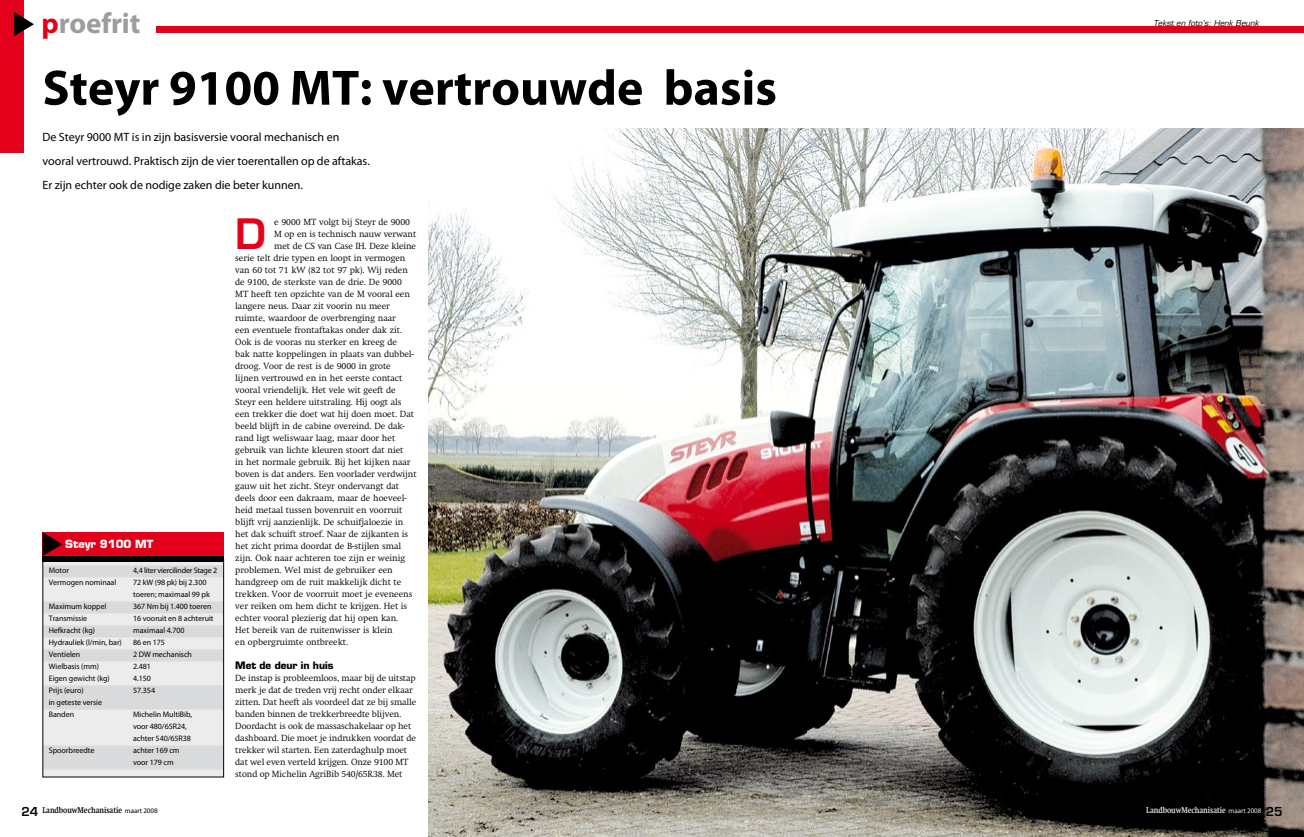
<style>
.page{position:relative;width:1304px;height:837px;background:#fff}
.page>*{position:absolute;margin:0;border:0;box-sizing:border-box;transform-origin:0 0}
.t1{font:700 50px "Myriad Pro";color:#000}
.t2{font:600 40.8px "Eurostile LT Std";color:#e2001a}
.t3{font:700 29px "Myriad Pro";letter-spacing:-.005em;color:#9c9d9f}
.t4{font:12px/24px "Myriad Pro";color:#000}
.t5{font:700 11px "Eurostile LT Std";color:#fff}
.t6{font:700 10px "Eurostile LT Std";letter-spacing:-.005em;color:#000}
.t7{font:300 8.8px/12px "Swift";color:#000}
.t8{font:700 8.4px "Swift";letter-spacing:-.005em;color:#000;scale:.83 1}
.t9{font:700 8.4px "Swift";letter-spacing:-.005em;color:#ececed;scale:.83 1}
.t10{font:8px/12px "Myriad Pro";letter-spacing:-.005em;color:#000}
.t11{font:8px "Myriad Pro";letter-spacing:-.025em;color:#000}
.t12{font:italic 8px "Eurostile LT Std";color:#000}
.s1{color:#e2001a}
.s2{font-family:"Eurostile LT Std";font-weight:600;font-size:12px}
.s3{font-family:"Myriad Pro";font-weight:400;font-size:7px}
.s4{font-family:"Eurostile LT Std";font-weight:600;font-size:12px;color:#000}
</style>
<div class="page">
<div style="left:0;top:0;width:24px;height:153px;background:#e2001a"></div>
<div style="left:156px;top:27px;width:496px;height:6px;background:#e2001a"></div>
<svg style="left:14px;top:12px;width:20px;height:24px"></svg>
<div style="left:652px;top:27px;width:652px;height:6px;background:#e2001a"></div>
<img style="left:428px;top:129px;width:876px;height:707px">
<div style="left:43px;top:559px;width:181px;height:217px;background:#ececed"></div>
<div style="left:43px;top:565px;width:180px;height:12px;background:#d9dadb"></div>
<div style="left:43px;top:601px;width:180px;height:12px;background:#d9dadb"></div>
<div style="left:43px;top:625px;width:180px;height:12px;background:#d9dadb"></div>
<div style="left:43px;top:649px;width:180px;height:12px;background:#d9dadb"></div>
<div style="left:43px;top:685px;width:180px;height:12px;background:#d9dadb"></div>
<div style="left:43px;top:697px;width:180px;height:12px;background:#d9dadb"></div>
<div style="left:43px;top:745px;width:180px;height:12px;background:#d9dadb"></div>
<div style="left:43px;top:757px;width:180px;height:12px;background:#d9dadb"></div>
<div style="left:43px;top:559px;width:181px;height:218px;border:1px solid #000"></div>
<div style="left:43px;top:555px;width:181px;height:6px;background:#000"></div>
<div style="left:43px;top:532px;width:181px;height:23px;background:#e2001a"></div>
<svg style="left:43px;top:532px;width:19px;height:24px"></svg>
<h3 class="t3" style="left:42px;top:4px;width:100px"><span class="s1">p</span>roefrit</h3>
<h1 class="t1" style="left:43px;top:55px;width:736px">Steyr 9100 MT: vertrouwde basis</h1>
<h3 class="t4" style="left:43px;top:124px;width:329px">De Steyr 9000 MT is in zijn basisversie vooral mechanisch en vooral vertrouwd. Praktisch zijn de vier toerentallen op de aftakas.<br>Er zijn echter ook de nodige zaken die beter kunnen.</h3>
<h2 class="t2" style="left:235px;top:208px;width:32px">D</h2>
<p class="t7" style="left:274px;top:216px;width:137px">e 9000 MT volgt bij Steyr de 9000</p>
<p class="t7" style="left:274px;top:228px;width:144px">M op en is technisch nauw verwant</p>
<p class="t7" style="left:274px;top:240px;width:143px">met de CS van Case IH. Deze kleine</p>
<p class="t7" style="left:235px;top:252px;width:172px">serie telt drie typen en loopt in vermogen</p>
<p class="t7" style="left:235px;top:264px;width:174px">van 60 tot 71 kW (82 tot 97 pk). Wij reden</p>
<p class="t7" style="left:235px;top:276px;width:168px">de 9100, de sterkste van de drie. De 9000</p>
<p class="t7" style="left:235px;top:288px;width:176px">MT heeft ten opzichte van de M vooral een</p>
<p class="t7" style="left:235px;top:300px;width:156px">langere neus. Daar zit voorin nu meer</p>
<p class="t7" style="left:235px;top:312px;width:162px">ruimte, waardoor de overbrenging naar</p>
<p class="t7" style="left:235px;top:324px;width:168px">een eventuele frontaftakas onder dak zit.</p>
<p class="t7" style="left:235px;top:336px;width:163px">Ook is de vooras nu sterker en kreeg de</p>
<p class="t7" style="left:235px;top:348px;width:180px">bak natte koppelingen in plaats van dubbel-</p>
<p class="t7" style="left:235px;top:360px;width:157px">droog. Voor de rest is de 9000 in grote</p>
<p class="t7" style="left:235px;top:372px;width:168px">lijnen vertrouwd en in het eerste contact</p>
<p class="t7" style="left:235px;top:384px;width:162px">vooral vriendelijk. Het vele wit geeft de</p>
<p class="t7" style="left:235px;top:396px;width:168px">Steyr een heldere uitstraling. Hij oogt als</p>
<p class="t7" style="left:235px;top:408px;width:180px">een trekker die doet wat hij doen moet. Dat</p>
<p class="t7" style="left:235px;top:420px;width:171px">beeld blijft in de cabine overeind. De dak-</p>
<p class="t7" style="left:235px;top:432px;width:161px">rand ligt weliswaar laag, maar door het</p>
<p class="t7" style="left:235px;top:444px;width:170px">gebruik van lichte kleuren stoort dat niet</p>
<p class="t7" style="left:235px;top:456px;width:177px">in het normale gebruik. Bij het kijken naar</p>
<p class="t7" style="left:235px;top:468px;width:183px">boven is dat anders. Een voorlader verdwijnt</p>
<p class="t7" style="left:235px;top:480px;width:165px">gauw uit het zicht. Steyr ondervangt dat</p>
<p class="t7" style="left:235px;top:492px;width:173px">deels door een dakraam, maar de hoeveel-</p>
<p class="t7" style="left:235px;top:504px;width:168px">heid metaal tussen bovenruit en voorruit</p>
<p class="t7" style="left:235px;top:516px;width:169px">blijft vrij aanzienlijk. De schuifjaloezie in</p>
<p class="t7" style="left:235px;top:528px;width:174px">het dak schuift stroef. Naar de zijkanten is</p>
<p class="t7" style="left:235px;top:540px;width:167px">het zicht prima doordat de B-stijlen smal</p>
<p class="t7" style="left:235px;top:552px;width:171px">zijn. Ook naar achteren toe zijn er weinig</p>
<p class="t7" style="left:235px;top:564px;width:159px">problemen. Wel mist de gebruiker een</p>
<p class="t7" style="left:235px;top:576px;width:168px">handgreep om de ruit makkelijk dicht te</p>
<p class="t7" style="left:235px;top:588px;width:179px">trekken. Voor de voorruit moet je eveneens</p>
<p class="t7" style="left:235px;top:600px;width:174px">ver reiken om hem dicht te krijgen. Het is</p>
<p class="t7" style="left:235px;top:612px;width:165px">echter vooral plezierig dat hij open kan.</p>
<p class="t7" style="left:235px;top:624px;width:159px">Het bereik van de ruitenwisser is klein</p>
<p class="t7" style="left:235px;top:636px;width:114px">en opbergruimte ontbreekt.</p>
<p class="t6" style="left:235px;top:659px;width:100px">Met de deur in huis</p>
<p class="t7" style="left:235px;top:672px;width:183px">De instap is probleemloos, maar bij de uitstap merk je dat de treden vrij recht onder elkaar zitten. Dat heeft als voordeel dat ze bij smalle banden binnen de trekkerbreedte blijven.<br>Doordacht is ook de massaschakelaar op het dashboard. Die moet je indrukken voordat de trekker wil starten. Een zaterdaghulp moet dat wel even verteld krijgen. Onze 9100 MT stond op Michelin AgriBib 540/65R38. Met</p>
<p class="t5" style="left:65px;top:537px;width:90px">Steyr 9100 MT</p>
<p class="t10" style="left:49px;top:564px;width:22px">Motor</p>
<p class="t11" style="left:133px;top:565px;width:86px">4,4 liter viercilinder Stage 2</p>
<p class="t10" style="left:49px;top:576px;width:69px">Vermogen nominaal</p>
<p class="t10" style="left:133px;top:576px;width:78px">72 kW (98 pk) bij 2.300 toeren; maximaal 99 pk</p>
<p class="t10" style="left:49px;top:600px;width:59px">Maximum koppel</p>
<p class="t10" style="left:133px;top:600px;width:80px">367 Nm bij 1.400 toeren</p>
<p class="t10" style="left:49px;top:612px;width:40px">Transmissie</p>
<p class="t10" style="left:133px;top:612px;width:82px">16 vooruit en 8 achteruit</p>
<p class="t10" style="left:49px;top:624px;width:48px">Hefkracht (kg)</p>
<p class="t10" style="left:133px;top:624px;width:53px">maximaal 4.700</p>
<p class="t10" style="left:49px;top:636px;width:75px">Hydrauliek (l/min, bar)</p>
<p class="t10" style="left:133px;top:636px;width:33px">86 en 175</p>
<p class="t10" style="left:49px;top:648px;width:33px">Ventielen</p>
<p class="t10" style="left:133px;top:648px;width:60px">2 DW mechanisch</p>
<p class="t10" style="left:49px;top:660px;width:52px">Wielbasis (mm)</p>
<p class="t10" style="left:133px;top:660px;width:19px">2.481</p>
<p class="t10" style="left:49px;top:672px;width:62px">Eigen gewicht (kg)</p>
<p class="t10" style="left:133px;top:672px;width:19px">4.150</p>
<p class="t10" style="left:49px;top:684px;width:36px">Prijs (euro)</p>
<p class="t10" style="left:133px;top:684px;width:23px">57.354</p>
<p class="t10" style="left:49px;top:696px;width:55px">in geteste versie<br>Banden</p>
<p class="t10" style="left:133px;top:708px;width:61px">Michelin MultiBib, voor 480/65R24, achter 540/65R38</p>
<p class="t10" style="left:49px;top:744px;width:47px">Spoorbreedte</p>
<p class="t10" style="left:133px;top:744px;width:48px">achter 169 cm voor 179 cm</p>
<p class="t8" style="left:21px;top:805px;width:166px"><span class="s2">24</span> LandbouwMechanisatie <span class="s3">maart 2008</span></p>
<p class="t12" style="left:1153px;top:19px;width:107px">Tekst en foto’s: Henk Beunk</p>
<p class="t9" style="left:1146px;top:805px;width:166px">LandbouwMechanisatie <span class="s3">maart 2008</span> <span class="s4">25</span></p>
</div>
